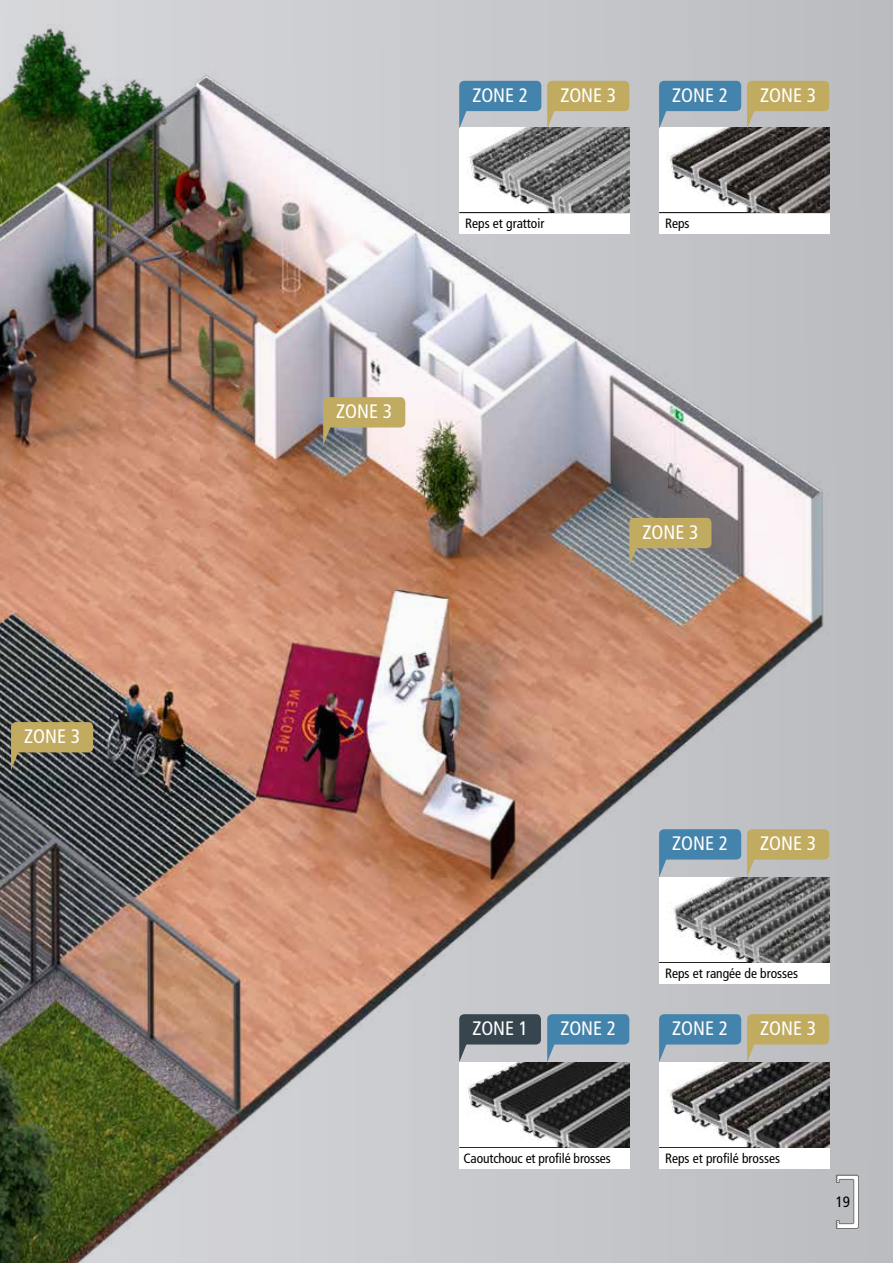
<style>
.page{position:relative;width:893px;height:1263px;background:#bbbdc1}
.page>*{position:absolute;margin:0;border:0;box-sizing:border-box;transform-origin:0 0}
.t1{font:condensed 19.5px "Frutiger LT Std";color:#fff}
.t2{font:condensed 15px "Frutiger LT Std";color:#000}
.t3{font:condensed 13.5px "Frutiger LT Std";color:#000}
</style>
<div class="page">
<img style="left:0;top:0;width:830px;height:1263px">
<div style="left:659px;top:213px;width:170px;height:21px;background:#fff"></div>
<hr style="left:659px;top:212px;width:170px;height:1px;background:#000">
<img style="left:659px;top:128px;width:170px;height:84px">
<div style="left:659px;top:962px;width:170px;height:21px;background:#fff"></div>
<hr style="left:659px;top:962px;width:170px;height:1px;background:#000">
<img style="left:659px;top:877px;width:170px;height:85px">
<div style="left:659px;top:1147px;width:170px;height:21px;background:#fff"></div>
<hr style="left:659px;top:1147px;width:170px;height:1px;background:#000">
<img style="left:659px;top:1062px;width:170px;height:85px">
<div style="left:459px;top:1147px;width:170px;height:21px;background:#fff"></div>
<hr style="left:459px;top:1147px;width:170px;height:1px;background:#000">
<img style="left:459px;top:1062px;width:170px;height:85px">
<svg style="left:747px;top:829px;width:82px;height:48px"></svg>
<svg style="left:747px;top:1014px;width:82px;height:48px"></svg>
<svg style="left:11px;top:722px;width:82px;height:48px"></svg>
<svg style="left:629px;top:518px;width:82px;height:48px"></svg>
<svg style="left:323px;top:397px;width:82px;height:48px"></svg>
<div style="left:459px;top:213px;width:170px;height:21px;background:#fff"></div>
<hr style="left:459px;top:212px;width:170px;height:1px;background:#000">
<img style="left:459px;top:128px;width:170px;height:84px">
<svg style="left:659px;top:829px;width:82px;height:48px"></svg>
<svg style="left:659px;top:1014px;width:82px;height:48px"></svg>
<svg style="left:547px;top:1014px;width:82px;height:48px"></svg>
<svg style="left:459px;top:1014px;width:82px;height:48px"></svg>
<svg style="left:747px;top:81px;width:82px;height:48px"></svg>
<svg style="left:547px;top:81px;width:82px;height:48px"></svg>
<svg style="left:659px;top:81px;width:82px;height:48px"></svg>
<svg style="left:459px;top:81px;width:82px;height:48px"></svg>
<svg style="left:836px;top:1175px;width:23px;height:54px"></svg>
<h1 class="t1" style="left:24px;top:725px;width:57px">ZONE 3</h1>
<h1 class="t1" style="left:336px;top:400px;width:57px">ZONE 3</h1>
<h1 class="t1" style="left:472px;top:83px;width:57px">ZONE 2</h1>
<h1 class="t1" style="left:560px;top:83px;width:57px">ZONE 3</h1>
<h1 class="t1" style="left:672px;top:83px;width:57px">ZONE 2</h1>
<h1 class="t1" style="left:760px;top:83px;width:57px">ZONE 3</h1>
<p class="t3" style="left:465px;top:216px;width:81px">Reps et grattoir</p>
<p class="t3" style="left:665px;top:216px;width:26px">Reps</p>
<h1 class="t1" style="left:642px;top:520px;width:57px">ZONE 3</h1>
<h1 class="t1" style="left:672px;top:832px;width:57px">ZONE 2</h1>
<h1 class="t1" style="left:760px;top:832px;width:57px">ZONE 3</h1>
<p class="t3" style="left:665px;top:966px;width:135px">Reps et rangée de brosses</p>
<h1 class="t1" style="left:472px;top:1017px;width:57px">ZONE 1</h1>
<h1 class="t1" style="left:560px;top:1017px;width:57px">ZONE 2</h1>
<h1 class="t1" style="left:672px;top:1017px;width:57px">ZONE 2</h1>
<h1 class="t1" style="left:760px;top:1017px;width:57px">ZONE 3</h1>
<p class="t3" style="left:463px;top:1150px;width:149px">Caoutchouc et profilé brosses</p>
<p class="t3" style="left:665px;top:1150px;width:116px">Reps et profilé brosses</p>
<p class="t2" style="left:836px;top:1193px;width:16px">19</p>
</div>
